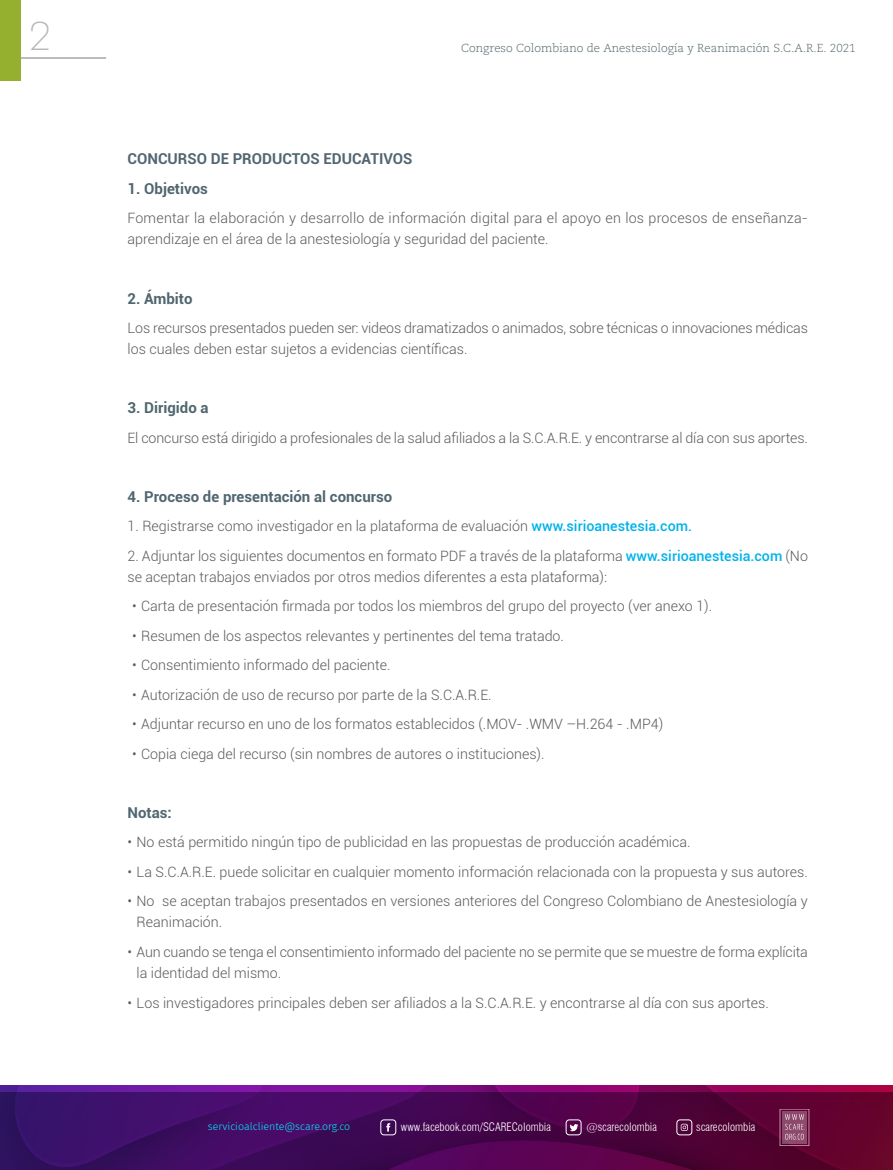
<style>
.page{position:relative;width:893px;height:1170px;background:#fff}
.page>*{position:absolute;margin:0;border:0;box-sizing:border-box;transform-origin:0 0}
.t1{font:300 36px "Cooper Hewitt";color:#b9b8b8}
.t2{font:700 15px "Roboto";color:#506670}
.t3{font:300 14.25px/21px "Roboto";color:#5a5a59}
.t4{font:300 11.55px "Caecilia LT Std";color:#56686d}
.t5{font:300 condensed 11.4px "Swiss 721 BT";color:#fff}
.t6{font:300 10.65px "Fira Sans";color:#00edff}
.s1{font-weight:500;color:#00b2eb}
</style>
<div class="page">
<svg style="left:0;top:1085px;width:893px;height:84px;background:#4e0855"></svg>
<hr style="left:0;top:57px;width:106px;height:2px;background:#000">
<div style="left:0;top:0;width:21px;height:81px;background:#95b02f"></div>
<svg style="left:379px;top:1119px;width:178px;height:15px;background:#460a4f"></svg>
<svg style="left:564px;top:1117px;width:95px;height:17px;background:#570e4a"></svg>
<svg style="left:674px;top:1117px;width:85px;height:19px;background:#560d3c"></svg>
<svg style="left:775px;top:1102px;width:40px;height:51px;background:#7a2e55"></svg>
<h1 class="t1" style="left:29px;top:16px;width:23px">2</h1>
<p class="t4" style="left:461px;top:42px;width:396px">Congreso Colombiano de Anestesiología y Reanimación S.C.A.R.E. 2021</p>
<p class="t2" style="left:128px;top:148px;width:286px">CONCURSO DE PRODUCTOS EDUCATIVOS</p>
<p class="t2" style="left:128px;top:178px;width:82px">1. Objetivos</p>
<p class="t3" style="left:128px;top:207px;width:682px">Fomentar la elaboración y desarrollo de información digital para el apoyo en los procesos de enseñanza&shy;aprendizaje en el área de la anestesiología y seguridad del paciente.</p>
<p class="t2" style="left:128px;top:287px;width:67px">2. Ámbito</p>
<p class="t3" style="left:128px;top:317px;width:682px">Los recursos presentados pueden ser: videos dramatizados o animados, sobre técnicas o innovaciones médicas los cuales deben estar sujetos a evidencias científicas.</p>
<p class="t2" style="left:128px;top:397px;width:83px">3. Dirigido a</p>
<p class="t3" style="left:128px;top:426px;width:682px">El concurso está dirigido a profesionales de la salud afiliados a la S.C.A.R.E. y encontrarse al día con sus aportes.</p>
<p class="t2" style="left:128px;top:485px;width:266px">4. Proceso de presentación al concurso</p>
<p class="t3" style="left:128px;top:515px;width:566px">1. Registrarse como investigador en la plataforma de evaluación <span class="s1">www.sirioanestesia.com.</span></p>
<p class="t3" style="left:128px;top:544px;width:682px">2. Adjuntar los siguientes documentos en formato PDF a través de la plataforma <span class="s1">www.sirioanestesia.com</span> (No se aceptan trabajos enviados por otros medios diferentes a esta plataforma):</p>
<p class="t3" style="left:132px;top:595px;width:582px">• Carta de presentación firmada por todos los miembros del grupo del proyecto (ver anexo 1).</p>
<p class="t3" style="left:132px;top:624px;width:433px">• Resumen de los aspectos relevantes y pertinentes del tema tratado.</p>
<p class="t3" style="left:132px;top:654px;width:260px">• Consentimiento informado del paciente.</p>
<p class="t3" style="left:132px;top:683px;width:361px">• Autorización de uso de recurso por parte de la S.C.A.R.E.</p>
<p class="t3" style="left:132px;top:713px;width:533px">• Adjuntar recurso en uno de los formatos establecidos (.MOV- .WMV –H.264 - .MP4)</p>
<p class="t3" style="left:132px;top:742px;width:414px">• Copia ciega del recurso (sin nombres de autores o instituciones).</p>
<p class="t2" style="left:128px;top:801px;width:46px">Notas:</p>
<p class="t3" style="left:128px;top:831px;width:565px">• No está permitido ningún tipo de publicidad en las propuestas de producción académica.</p>
<p class="t3" style="left:128px;top:860px;width:682px">• La S.C.A.R.E. puede solicitar en cualquier momento información relacionada con la propuesta y sus autores.</p>
<p class="t3" style="left:137px;top:890px;width:673px;text-indent:-9px">• No se aceptan trabajos presentados en versiones anteriores del Congreso Colombiano de Anestesiología y<br>Reanimación.</p>
<p class="t3" style="left:137px;top:940px;width:673px;text-indent:-9px">• Aun cuando se tenga el consentimiento informado del paciente no se permite que se muestre de forma explícita la identidad del mismo.</p>
<p class="t3" style="left:128px;top:991px;width:643px">• Los investigadores principales deben ser afiliados a la S.C.A.R.E. y encontrarse al día con sus aportes.</p>
<p class="t6" style="left:208px;top:1118px;width:144px">servicioalcliente@scare.org.co</p>
<p class="t5" style="left:401px;top:1119px;width:151px">www.facebook.com/SCAREColombia</p>
<p class="t5" style="left:586px;top:1119px;width:72px">@scarecolombia</p>
<p class="t5" style="left:696px;top:1119px;width:61px">scarecolombia</p>
</div>
